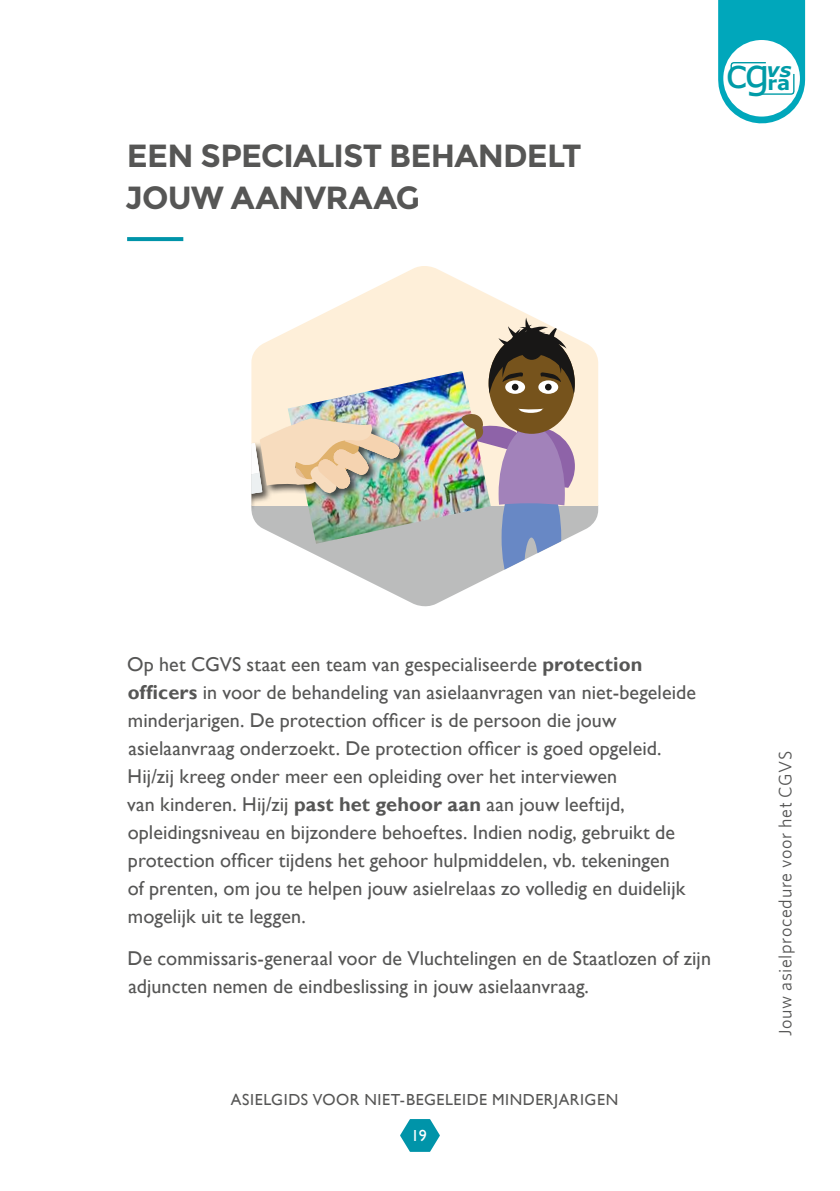
<style>
.page{position:relative;width:840px;height:1191px;background:#fff}
.page>*{position:absolute;margin:0;border:0;box-sizing:border-box;transform-origin:0 0}
.t1{font:40.2px "Verdana";color:#009ba7}
.t2{font:700 32px/42px "Montserrat";letter-spacing:-.02em;color:#565655}
.t3{font:20px/28px "Gill Sans";letter-spacing:.005em;color:#565655}
.t4{font:700 19.6px "Verdana";color:#009ba7}
.t5{font:18px "Whitney";letter-spacing:.03em;color:#565655}
.t6{font:16px "Gill Sans";letter-spacing:.035em;color:#565655}
.t7{font:16px "Gill Sans";color:#fff}
.s1{font-weight:700}
</style>
<div class="page">
<div style="left:717px;top:0;width:87px;height:80px;background:#00a7bb"></div>
<div style="left:723px;top:40px;width:76px;height:77px;background:#fff;border-radius:50%"></div>
<svg style="left:730px;top:62px;width:65px;height:33px"></svg>
<svg style="left:339px;top:266px;width:172px;height:40px;fill:#feefd9"></svg>
<img style="left:251px;top:306px;width:347px;height:301px">
<svg style="left:400px;top:1119px;width:40px;height:32px"></svg>
<svg style="left:127px;top:237px;width:56px;height:4px"></svg>
<h2 class="t2" style="left:125px;top:134px;width:457px">EEN SPECIALIST BEHANDELT<br>JOUW AANVRAAG</h2>
<h1 class="t1" style="left:725px;top:51px;width:67px">cg<sup>vs</sup></h1>
<p class="t4" style="left:767px;top:72px;width:24px">ra</p>
<p class="t3" style="left:127px;top:650px;width:570px">Op het CGVS staat een team van gespecialiseerde <span class="s1">protection officers</span> in voor de behandeling van asielaanvragen van niet-begeleide minderjarigen. De protection officer is de persoon die jouw asielaanvraag onderzoekt. De protection officer is goed opgeleid.<br>Hij/zij kreeg onder meer een opleiding over het interviewen<br>van kinderen. Hij/zij <span class="s1">past het gehoor aan</span> aan jouw leeftijd, opleidingsniveau en bijzondere behoeftes. Indien nodig, gebruikt de protection officer tijdens het gehoor hulpmiddelen, vb. tekeningen<br>of prenten, om jou te helpen jouw asielrelaas zo volledig en duidelijk mogelijk uit te leggen.</p>
<p class="t3" style="left:127px;top:944px;width:584px">De commissaris-generaal voor de Vluchtelingen en de Staatlozen of zijn adjuncten nemen de eindbeslissing in jouw asielaanvraag.</p>
<p class="t6" style="left:231px;top:1090px;width:388px">ASIELGIDS VOOR NIET-BEGELEIDE MINDERJARIGEN</p>
<p class="t7" style="left:411px;top:1126px;width:17px">19</p>
<p class="t5" style="left:774px;top:1036px;width:287px;rotate:-90deg">Jouw asielprocedure voor het CGVS</p>
</div>
